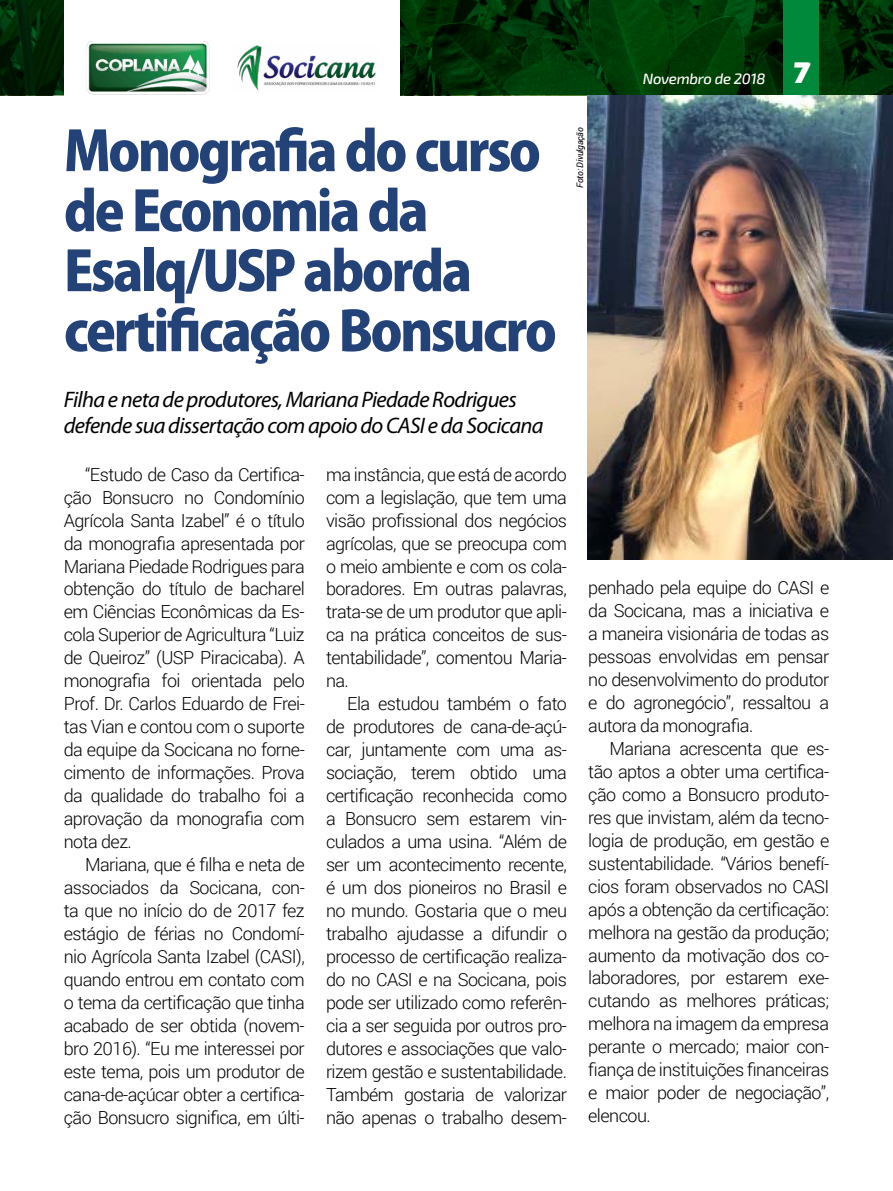
<style>
.page{position:relative;width:893px;height:1191px;background:#fff}
.page>*{position:absolute;margin:0;border:0;box-sizing:border-box;transform-origin:0 0}
.t1{font:800 54px/60px "Koz Go Pro";letter-spacing:-.05em;color:#234277}
.t2{font:italic 22.5px/26px "Myriad Pro";letter-spacing:-.03em;color:#000}
.t3{font:300 18px/23px "Roboto";letter-spacing:-.03em;color:#000;text-align:justify}
.t4{font:italic 500 15px "Exo 2";letter-spacing:-.02em;color:#fff}
.t5{font:italic 9px "Roboto";letter-spacing:-.03em;color:#000}
.s1{font-weight:900;font-size:30px}
</style>
<div class="page">
<img style="left:400px;top:0;width:493px;height:95px">
<img style="left:1px;top:0;width:63px;height:95px">
<div style="left:783px;top:0;width:36px;height:95px;background:#00893a"></div>
<img style="left:237px;top:45px;width:139px;height:46px">
<img style="left:86px;top:41px;width:124px;height:54px">
<hr style="left:0;top:0;width:1px;height:95px;background:#00893a">
<img style="left:587px;top:95px;width:306px;height:464px">
<p class="t4" style="left:643px;top:70px;width:168px">Novembro de 2018 <span class="s1">7</span></p>
<h1 class="t1" style="left:64px;top:125px;width:495px">Monografia do curso de Economia da<br>Esalq/USP aborda certificação Bonsucro</h1>
<p class="t2" style="left:64px;top:386px;width:481px">Filha e neta de produtores, Mariana Piedade Rodrigues defende sua dissertação com apoio do CASI e da Socicana</p>
<p class="t5" style="left:574px;top:188px;width:62px;rotate:-90deg">Foto: Divulgação</p>
<p class="t3" style="left:64px;top:462px;width:243px;text-indent:21px">“Estudo de Caso da Certifica&shy;ção Bonsucro no Condomínio Agrícola Santa Izabel” é o título da monografia apresentada por Mariana Piedade Rodrigues para obtenção do título de bacharel em Ciências Econômicas da Es&shy;cola Superior de Agricultura “Luiz de Queiroz” (USP Piracicaba). A monografia foi orientada pelo Prof. Dr. Carlos Eduardo de Frei&shy;tas Vian e contou com o suporte da equipe da Socicana no forne&shy;cimento de informações. Prova da qualidade do trabalho foi a aprovação da monografia com nota dez.</p>
<p class="t3" style="left:64px;top:852px;width:243px;text-indent:21px">Mariana, que é filha e neta de associados da Socicana, con&shy;ta que no início do de 2017 fez estágio de férias no Condomí&shy;nio Agrícola Santa Izabel (CASI), quando entrou em contato com o tema da certificação que tinha acabado de ser obtida (novem&shy;bro 2016). “Eu me interessei por este tema, pois um produtor de cana-de-açúcar obter a certifica&shy;ção Bonsucro significa, em últi-</p>
<p class="t3" style="left:326px;top:462px;width:243px">ma instância, que está de acordo com a legislação, que tem uma visão profissional dos negócios agrícolas, que se preocupa com o meio ambiente e com os cola&shy;boradores. Em outras palavras, trata-se de um produtor que apli&shy;ca na prática conceitos de sus&shy;tentabilidade”, comentou Maria&shy;na.</p>
<p class="t3" style="left:326px;top:692px;width:243px;text-indent:21px">Ela estudou também o fato de produtores de cana-de-açú&shy;car, juntamente com uma as&shy;sociação, terem obtido uma certificação reconhecida como a Bonsucro sem estarem vin&shy;culados a uma usina. “Além de ser um acontecimento recente, é um dos pioneiros no Brasil e no mundo. Gostaria que o meu trabalho ajudasse a difundir o processo de certificação realiza&shy;do no CASI e na Socicana, pois pode ser utilizado como referên&shy;cia a ser seguida por outros pro&shy;dutores e associações que valo&shy;rizem gestão e sustentabilidade.<br>Também gostaria de valorizar não apenas o trabalho desem-</p>
<p class="t3" style="left:588px;top:575px;width:243px">penhado pela equipe do CASI e da Socicana, mas a iniciativa e a maneira visionária de todas as pessoas envolvidas em pensar no desenvolvimento do produtor e do agronegócio”, ressaltou a autora da monografia.</p>
<p class="t3" style="left:588px;top:736px;width:243px;text-indent:21px">Mariana acrescenta que es&shy;tão aptos a obter uma certifica&shy;ção como a Bonsucro produto&shy;res que invistam, além da tecno&shy;logia de produção, em gestão e sustentabilidade. “Vários benefí&shy;cios foram observados no CASI após a obtenção da certificação: melhora na gestão da produção; aumento da motivação dos co&shy;laboradores, por estarem exe&shy;cutando as melhores práticas; melhora na imagem da empresa perante o mercado; maior con&shy;fiança de instituições financeiras e maior poder de negociação”, elencou.</p>
</div>
